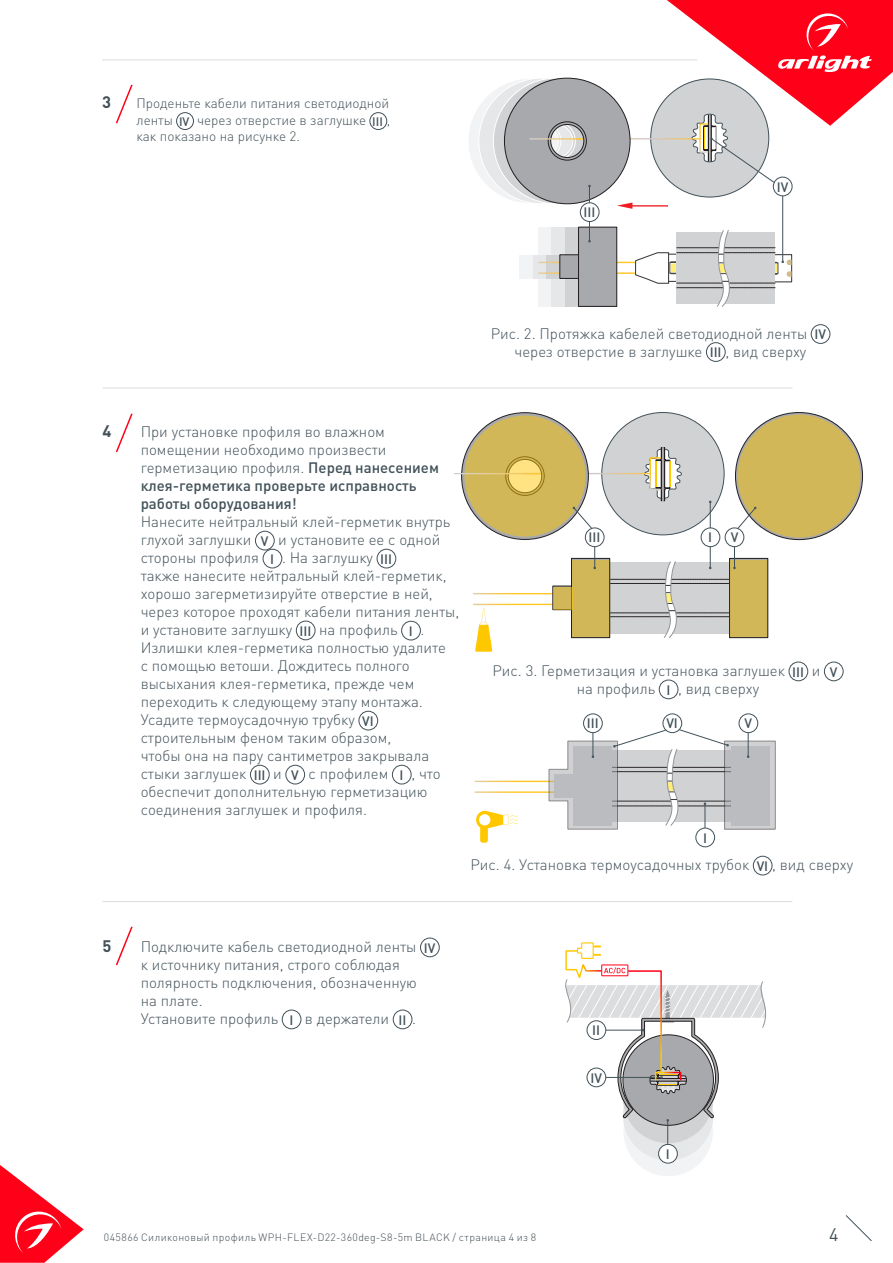
<style>
.page{position:relative;width:893px;height:1263px;background:#fff}
.page>*{position:absolute;margin:0;border:0;box-sizing:border-box;transform-origin:0 0}
.t1{font:18px "DIN Pro";color:#425159}
.t2{font:700 16.5px "DIN Pro";color:#425159}
.t3{font:300 15px/18px "DIN Pro";color:#425159}
.t4{font:300 13.5px/16.2px "DIN Pro";color:#425159}
.t5{font:500 13.5px "DIN Pro";color:#425159}
.t6{font:500 12.15px "DIN Pro";color:#425159}
.t7{font:300 10.5px "DIN Pro";letter-spacing:.035em;color:#404c52}
.s1{font-weight:500}
</style>
<div class="page">
<svg style="left:0;top:1165px;width:84px;height:98px"></svg>
<svg style="left:845px;top:1215px;width:27px;height:26px"></svg>
<hr style="left:102px;top:60px;width:595px;height:1px;background:#dcdddf">
<div style="left:520px;top:255px;width:53px;height:23px;background:#f2f3f4"></div>
<div style="left:538px;top:227px;width:39px;height:79px;background:#f2f3f4"></div>
<div style="left:533px;top:255px;width:54px;height:23px;background:#e6e7e9"></div>
<div style="left:552px;top:227px;width:38px;height:79px;background:#e6e7e9"></div>
<div style="left:546px;top:255px;width:54px;height:23px;background:#d1d2d4"></div>
<div style="left:565px;top:227px;width:38px;height:79px;background:#d1d2d4"></div>
<hr style="left:538px;top:272px;width:99px;height:2px;background:#fff">
<hr style="left:538px;top:262px;width:97px;height:1px;background:#fff">
<div style="left:811px;top:324px;width:19px;height:20px;border:1px solid #425159;border-radius:50%"></div>
<div style="left:706px;top:342px;width:19px;height:20px;border:1px solid #425159;border-radius:50%"></div>
<div style="left:789px;top:662px;width:19px;height:19px;border:1px solid #425159;border-radius:50%"></div>
<div style="left:824px;top:662px;width:19px;height:19px;border:1px solid #425159;border-radius:50%"></div>
<div style="left:659px;top:680px;width:19px;height:19px;border:1px solid #425159;border-radius:50%"></div>
<div style="left:753px;top:856px;width:19px;height:19px;border:1px solid #425159;border-radius:50%"></div>
<hr style="left:625px;top:205px;width:43px;height:2px;background:#ee1d23">
<hr style="left:782px;top:196px;width:1px;height:65px;background:#425159">
<svg style="left:634px;top:227px;width:159px;height:80px"></svg>
<svg style="left:651px;top:0;width:242px;height:197px"></svg>
<div style="left:773px;top:177px;width:19px;height:19px;border:1px solid #425159;border-radius:50%"></div>
<div style="left:696px;top:828px;width:19px;height:19px;border:1px solid #425159;border-radius:50%"></div>
<hr style="left:576px;top:138px;width:123px;height:1px;background:#fff">
<svg style="left:476px;top:811px;width:42px;height:32px"></svg>
<svg style="left:115px;top:926px;width:18px;height:40px"></svg>
<svg style="left:115px;top:413px;width:18px;height:40px"></svg>
<div style="left:420px;top:938px;width:19px;height:19px;border:1px solid #425159;border-radius:50%"></div>
<div style="left:282px;top:1010px;width:19px;height:19px;border:1px solid #425159;border-radius:50%"></div>
<div style="left:393px;top:1010px;width:19px;height:19px;border:1px solid #425159;border-radius:50%"></div>
<div style="left:255px;top:531px;width:19px;height:19px;border:1px solid #425159;border-radius:50%"></div>
<div style="left:263px;top:549px;width:19px;height:19px;border:1px solid #425159;border-radius:50%"></div>
<div style="left:377px;top:549px;width:19px;height:19px;border:1px solid #425159;border-radius:50%"></div>
<div style="left:296px;top:621px;width:19px;height:19px;border:1px solid #425159;border-radius:50%"></div>
<div style="left:401px;top:621px;width:20px;height:19px;border:1px solid #425159;border-radius:50%"></div>
<div style="left:359px;top:711px;width:19px;height:19px;border:1px solid #425159;border-radius:50%"></div>
<div style="left:250px;top:765px;width:19px;height:19px;border:1px solid #425159;border-radius:50%"></div>
<div style="left:286px;top:765px;width:19px;height:19px;border:1px solid #425159;border-radius:50%"></div>
<div style="left:392px;top:765px;width:19px;height:19px;border:1px solid #425159;border-radius:50%"></div>
<hr style="left:102px;top:388px;width:690px;height:1px;background:#dcdddf">
<hr style="left:102px;top:901px;width:690px;height:1px;background:#dcdddf">
<svg style="left:115px;top:84px;width:18px;height:40px"></svg>
<div style="left:176px;top:112px;width:18px;height:18px;border:1px solid #425159;border-radius:50%"></div>
<div style="left:370px;top:112px;width:17px;height:18px;border:1px solid #425159;border-radius:50%"></div>
<div style="left:560px;top:255px;width:53px;height:23px;background:#a8a9ad"></div>
<div style="left:560px;top:255px;width:53px;height:24px;border:1px solid #231f20"></div>
<div style="left:578px;top:227px;width:39px;height:79px;background:#a8a9ad"></div>
<div style="left:578px;top:227px;width:39px;height:80px;border:1px solid #231f20"></div>
<svg style="left:588px;top:222px;width:2px;height:20px"></svg>
<div style="left:580px;top:203px;width:19px;height:19px;border:1px solid #425159;border-radius:50%"></div>
<svg style="left:469px;top:78px;width:163px;height:131px"></svg>
<svg style="left:735px;top:412px;width:127px;height:128px"></svg>
<div style="left:729px;top:558px;width:39px;height:80px;border:1px solid #231f20"></div>
<div style="left:738px;top:415px;width:122px;height:122px;background:#d2b758;border-radius:50%"></div>
<div style="left:730px;top:560px;width:36px;height:76px;background:#d2b758"></div>
<div style="left:663px;top:714px;width:19px;height:19px;border:1px solid #425159;border-radius:50%"></div>
<div style="left:583px;top:714px;width:19px;height:19px;border:1px solid #425159;border-radius:50%"></div>
<svg style="left:731px;top:743px;width:42px;height:84px;background:#bdbec1"></svg>
<svg style="left:747px;top:733px;width:2px;height:25px"></svg>
<svg style="left:549px;top:729px;width:182px;height:100px"></svg>
<div style="left:739px;top:714px;width:19px;height:19px;border:1px solid #425159;border-radius:50%"></div>
<svg style="left:565px;top:942px;width:201px;height:234px"></svg>
<svg style="left:461px;top:412px;width:295px;height:240px"></svg>
<p class="t2" style="left:102px;top:91px;width:10px">3</p>
<p class="t4" style="left:136px;top:95px;width:254px">Проденьте кабели питания светодиодной ленты</p>
<p class="t6" style="left:179px;top:113px;width:12px">IV</p>
<p class="t4" style="left:197px;top:111px;width:171px">через отверстие в заглушке</p>
<p class="t6" style="left:372px;top:113px;width:12px">III</p>
<p class="t4" style="left:387px;top:111px;width:5px">,</p>
<p class="t4" style="left:136px;top:127px;width:165px">как показано на рисунке 2.</p>
<p class="t5" style="left:584px;top:203px;width:13px">III</p>
<p class="t5" style="left:777px;top:178px;width:13px">IV</p>
<p class="t3" style="left:491px;top:323px;width:318px">Рис. 2. Протяжка кабелей светодиодной ленты</p>
<p class="t5" style="left:815px;top:325px;width:13px">IV</p>
<p class="t3" style="left:514px;top:341px;width:189px">через отверстие в заглушке</p>
<p class="t5" style="left:710px;top:343px;width:13px">III</p>
<p class="t3" style="left:725px;top:341px;width:82px">, вид сверху</p>
<p class="t2" style="left:102px;top:420px;width:10px">4</p>
<p class="t3" style="left:141px;top:422px;width:311px">При установке профиля во влажном помещении необходимо произвести герметизацию профиля. <span class="s1">Перед нанесением клея-герметика проверьте исправность работы оборудования!<br></span>Нанесите нейтральный клей-герметик внутрь глухой заглушки</p>
<p class="t5" style="left:261px;top:532px;width:9px">V</p>
<p class="t3" style="left:278px;top:530px;width:164px">и установите ее с одной</p>
<p class="t3" style="left:141px;top:548px;width:120px">стороны профиля</p>
<p class="t5" style="left:270px;top:550px;width:5px">I</p>
<p class="t3" style="left:282px;top:548px;width:93px">. На заглушку</p>
<p class="t5" style="left:380px;top:550px;width:13px">III</p>
<p class="t3" style="left:141px;top:566px;width:320px">также нанесите нейтральный клей-герметик, хорошо загерметизируйте отверстие в ней, через которое проходят кабели питания ленты, и установите заглушку</p>
<p class="t5" style="left:300px;top:621px;width:13px">III</p>
<p class="t3" style="left:319px;top:620px;width:80px">на профиль</p>
<p class="t5" style="left:409px;top:622px;width:5px">I</p>
<p class="t3" style="left:141px;top:620px;width:307px;text-indent:280px">.<br>Излишки клея-герметика полностью удалите с помощью ветоши. Дождитесь полного высыхания клея-герметика, прежде чем переходить к следующему этапу монтажа.<br>Усадите термоусадочную трубку</p>
<p class="t5" style="left:362px;top:712px;width:13px">VI</p>
<p class="t3" style="left:141px;top:728px;width:290px">строительным феном таким образом, чтобы она на пару сантиметров закрывала стыки заглушек</p>
<p class="t5" style="left:254px;top:766px;width:13px">III</p>
<p class="t3" style="left:273px;top:764px;width:10px">и</p>
<p class="t5" style="left:291px;top:766px;width:9px">V</p>
<p class="t3" style="left:309px;top:764px;width:81px">с профилем</p>
<p class="t5" style="left:400px;top:766px;width:5px">I</p>
<p class="t3" style="left:141px;top:764px;width:302px;text-indent:271px">, что обеспечит дополнительную герметизацию соединения заглушек и профиля.</p>
<p class="t5" style="left:589px;top:528px;width:13px">III</p>
<p class="t5" style="left:708px;top:528px;width:5px">I</p>
<p class="t3" style="left:492px;top:661px;width:294px">Рис. 3. Герметизация и установка заглушек</p>
<p class="t5" style="left:792px;top:662px;width:13px">III</p>
<p class="t3" style="left:812px;top:661px;width:10px">и</p>
<p class="t5" style="left:830px;top:662px;width:9px">V</p>
<p class="t3" style="left:577px;top:679px;width:80px">на профиль</p>
<p class="t5" style="left:666px;top:680px;width:5px">I</p>
<p class="t3" style="left:678px;top:679px;width:82px">, вид сверху</p>
<p class="t5" style="left:587px;top:714px;width:13px">III</p>
<p class="t5" style="left:666px;top:714px;width:13px">VI</p>
<p class="t5" style="left:744px;top:714px;width:9px">V</p>
<p class="t5" style="left:703px;top:828px;width:5px">I</p>
<p class="t3" style="left:470px;top:855px;width:280px">Рис. 4. Установка термоусадочных трубок</p>
<p class="t5" style="left:757px;top:857px;width:13px">VI</p>
<p class="t3" style="left:772px;top:855px;width:82px">, вид сверху</p>
<p class="t2" style="left:102px;top:935px;width:10px">5</p>
<p class="t3" style="left:141px;top:937px;width:277px">Подключите кабель светодиодной ленты</p>
<p class="t5" style="left:424px;top:938px;width:13px">IV</p>
<p class="t3" style="left:141px;top:955px;width:278px">к источнику питания, строго соблюдая полярность подключения, обозначенную на плате.<br>Установите профиль</p>
<p class="t5" style="left:289px;top:1010px;width:5px">I</p>
<p class="t3" style="left:305px;top:1009px;width:86px">в держатели</p>
<p class="t5" style="left:398px;top:1010px;width:9px">II</p>
<p class="t3" style="left:412px;top:1009px;width:5px">.</p>
<p class="t5" style="left:592px;top:1021px;width:9px">II</p>
<p class="t5" style="left:590px;top:1068px;width:13px">IV</p>
<p class="t5" style="left:666px;top:1145px;width:5px">I</p>
<p class="t7" style="left:104px;top:1230px;width:434px">045866 Силиконовый профиль WPH-FLEX-D22-360deg-S8-5m BLACK / страница 4 из 8</p>
<p class="t1" style="left:829px;top:1222px;width:11px">4</p>
</div>
